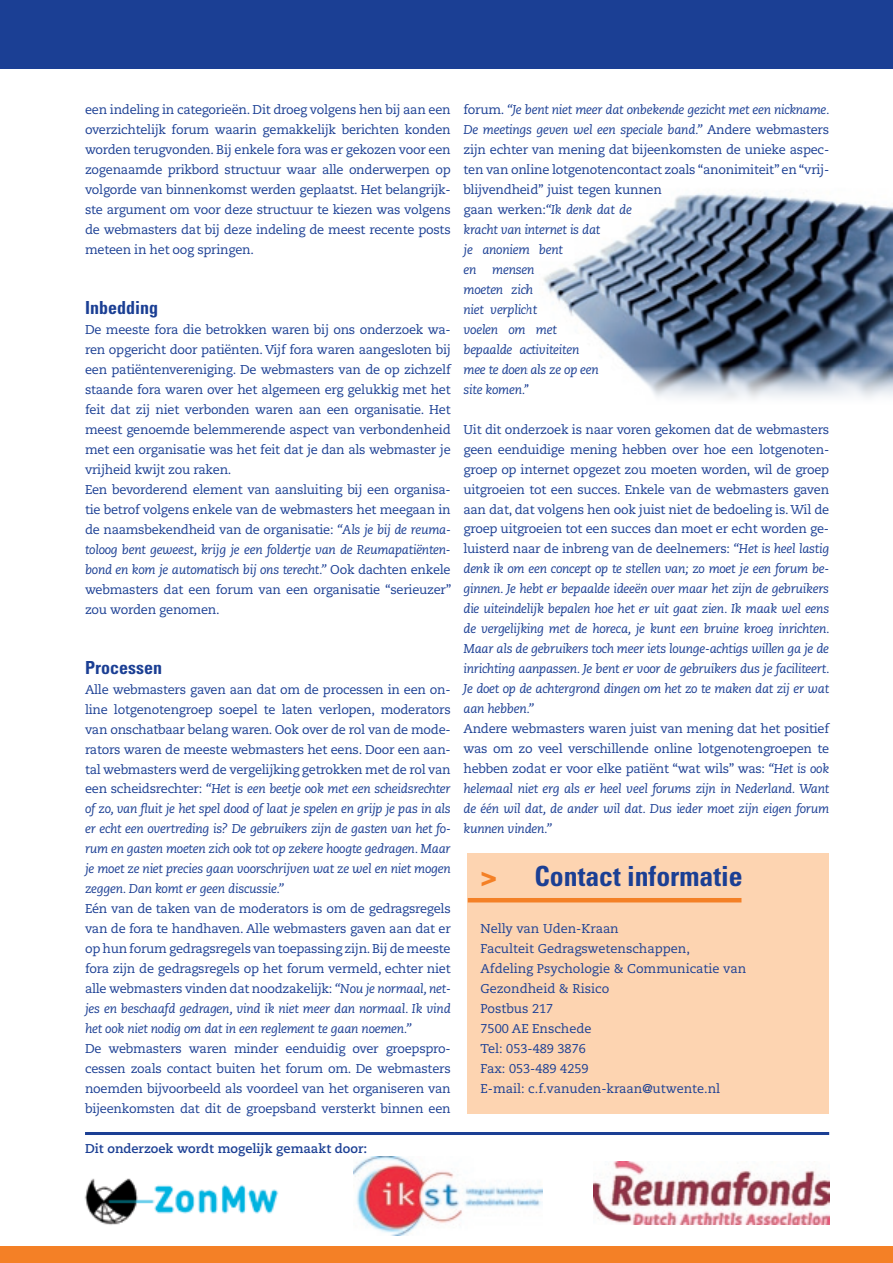
<style>
.page{position:relative;width:893px;height:1263px;background:#fff}
.page>*{position:absolute;margin:0;border:0;box-sizing:border-box;transform-origin:0 0}
.t1{font:700 condensed 27.75px "Univers LT Std";color:#1b3f94}
.t2{font:700 condensed 18px "Univers LT Std";color:#1b3f94}
.t3{font:12.75px/20px "Caecilia LT Std";letter-spacing:-.02em;color:#1b3f94;text-align:justify}
.t4{font:italic 12.75px/20px "Caecilia LT Std";letter-spacing:-.02em;color:#1b3f94;text-align:justify}
.t5{font:12.75px/20px "Caecilia LT Std";color:#1b3f94}
.t6{font:700 12.75px "Caecilia LT Std";color:#1b3f94}
.s1{font-style:italic}
.s2{font-style:normal}
.s3{font-family:"Univers LT Std X Black";font-weight:400;font-stretch:normal;color:#f48026}
</style>
<div class="page">
<div style="left:468px;top:853px;width:361px;height:260px;background:#fdd4b1"></div>
<div style="left:0;top:0;width:893px;height:68px;background:#1b3f94"></div>
<div style="left:0;top:1247px;width:893px;height:16px;background:#f48026"></div>
<hr style="left:468px;top:898px;width:273px;height:4px;background:#f48026">
<hr style="left:85px;top:1132px;width:744px;height:3px;background:#1b3f94">
<img style="left:84px;top:1178px;width:195px;height:47px">
<img style="left:354px;top:1156px;width:188px;height:79px">
<img style="left:594px;top:1161px;width:236px;height:63px">
<img style="left:543px;top:193px;width:350px;height:207px">
<p class="t3" style="left:85px;top:100px;width:367px">een indeling in categorieën. Dit droeg volgens hen bij aan een overzichtelijk forum waarin gemakkelijk berichten konden worden terugvonden. Bij enkele fora was er gekozen voor een zogenaamde prikbord structuur waar alle onderwerpen op volgorde van binnenkomst werden geplaatst. Het belangrijk&shy;ste argument om voor deze structuur te kiezen was volgens de webmasters dat bij deze indeling de meest recente posts meteen in het oog springen.</p>
<h2 class="t2" style="left:85px;top:296px;width:75px">Inbedding</h2>
<p class="t3" style="left:85px;top:320px;width:368px;text-align:left">De meeste fora die betrokken waren bij ons onderzoek wa&shy;ren opgericht door patiënten. Vijf fora waren aangesloten bij een patiëntenvereniging. De webmasters van de op zichzelf staande fora waren over het algemeen erg gelukkig met het feit dat zij niet verbonden waren aan een organisatie. Het meest genoemde belemmerende aspect van verbondenheid met een organisatie was het feit dat je dan als webmaster je vrijheid kwijt zou raken.<br>Een bevorderend element van aansluiting bij een organisa&shy;tie betrof volgens enkele van de webmasters het meegaan in de naamsbekendheid van de organisatie: <span class="s1">“Als je bij de reuma&shy;toloog bent geweest, krijg je een foldertje van de Reumapatiënten&shy;bond en kom je automatisch bij ons terecht.”</span> Ook dachten enkele webmasters dat een forum van een organisatie “serieuzer” zou worden genomen.</p>
<h2 class="t2" style="left:85px;top:656px;width:78px">Processen</h2>
<p class="t4" style="left:85px;top:679px;width:367px"><span class="s2">Alle webmasters gaven aan dat om de processen in een on&shy;line lotgenotengroep soepel te laten verlopen, moderators van onschatbaar belang waren. Ook over de rol van de mode&shy;rators waren de meeste webmasters het eens. Door een aan&shy;tal webmasters werd de vergelijking getrokken met de rol van een scheidsrechter:</span> “Het is een beetje ook met een scheidsrechter of zo, van fluit je het spel dood of laat je spelen en grijp je pas in als er echt een overtreding is? De gebruikers zijn de gasten van het fo&shy;rum en gasten moeten zich ook tot op zekere hoogte gedragen. Maar je moet ze niet precies gaan voorschrijven wat ze wel en niet mogen zeggen. Dan komt er geen discussie.”</p>
<p class="t3" style="left:85px;top:899px;width:367px">Eén van de taken van de moderators is om de gedragsregels van de fora te handhaven. Alle webmasters gaven aan dat er op hun forum gedragsregels van toepassing zijn. Bij de meeste fora zijn de gedragsregels op het forum vermeld, echter niet alle webmasters vinden dat noodzakelijk: <span class="s1">“Nou je normaal, net&shy;jes en beschaafd gedragen, vind ik niet meer dan normaal. Ik vind het ook niet nodig om dat in een reglement te gaan noemen.”</span></p>
<p class="t3" style="left:85px;top:1039px;width:367px">De webmasters waren minder eenduidig over groepspro&shy;cessen zoals contact buiten het forum om. De webmasters noemden bijvoorbeeld als voordeel van het organiseren van bijeenkomsten dat dit de groepsband versterkt binnen een</p>
<p class="t4" style="left:463px;top:100px;width:368px;text-align:left"><span class="s2">forum.</span> “Je bent niet meer dat onbekende gezicht met een nickname.<br>De meetings geven wel een speciale band.” <span class="s2">Andere webmasters zijn echter van mening dat bijeenkomsten de unieke aspec&shy;ten van online lotgenotencontact zoals “anonimiteit” en “vrij&shy;blijvendheid” juist tegen kunnen<br>gaan werken:</span>“Ik denk dat de<br>kracht van internet is dat<br>je anoniem bent<br>en mensen<br>moeten zich<br>niet verplicht<br>voelen om met<br>bepaalde activiteiten<br>mee te doen als ze op een<br>site komen.”</p>
<p class="t4" style="left:463px;top:419px;width:368px"><span class="s2">Uit dit onderzoek is naar voren gekomen dat de webmasters geen eenduidige mening hebben over hoe een lotgenoten&shy;groep op internet opgezet zou moeten worden, wil de groep uitgroeien tot een succes. Enkele van de webmasters gaven aan dat, dat volgens hen ook juist niet de bedoeling is. Wil de groep uitgroeien tot een succes dan moet er echt worden ge&shy;luisterd naar de inbreng van de deelnemers:</span> “Het is heel lastig denk ik om een concept op te stellen van; zo moet je een forum be&shy;ginnen. Je hebt er bepaalde ideeën over maar het zijn de gebruikers die uiteindelijk bepalen hoe het er uit gaat zien. Ik maak wel eens de vergelijking met de horeca, je kunt een bruine kroeg inrichten.<br>Maar als de gebruikers toch meer iets lounge-achtigs willen ga je de inrichting aanpassen. Je bent er voor de gebruikers dus je faciliteert.<br>Je doet op de achtergrond dingen om het zo te maken dat zij er wat aan hebben.”</p>
<p class="t3" style="left:463px;top:719px;width:367px">Andere webmasters waren juist van mening dat het positief was om zo veel verschillende online lotgenotengroepen te hebben zodat er voor elke patiënt “wat wils” was: <span class="s1">“Het is ook helemaal niet erg als er heel veel forums zijn in Nederland. Want de één wil dat, de ander wil dat. Dus ieder moet zijn eigen forum kunnen vinden.”</span></p>
<h1 class="t1" style="left:480px;top:859px;width:264px"><span class="s3">&gt;</span> Contact informatie</h1>
<p class="t5" style="left:480px;top:919px;width:267px">Nelly van Uden-Kraan<br>Faculteit Gedragswetenschappen,<br>Afdeling Psychologie &amp; Communicatie van<br>Gezondheid &amp; Risico<br>Postbus 217<br>7500 AE Enschede<br>Tel: 053-489 3876<br>Fax: 053-489 4259<br>E-mail: c.f.vanuden-kraan@utwente.nl</p>
<p class="t6" style="left:85px;top:1141px;width:284px">Dit onderzoek wordt mogelijk gemaakt door:</p>
</div>
